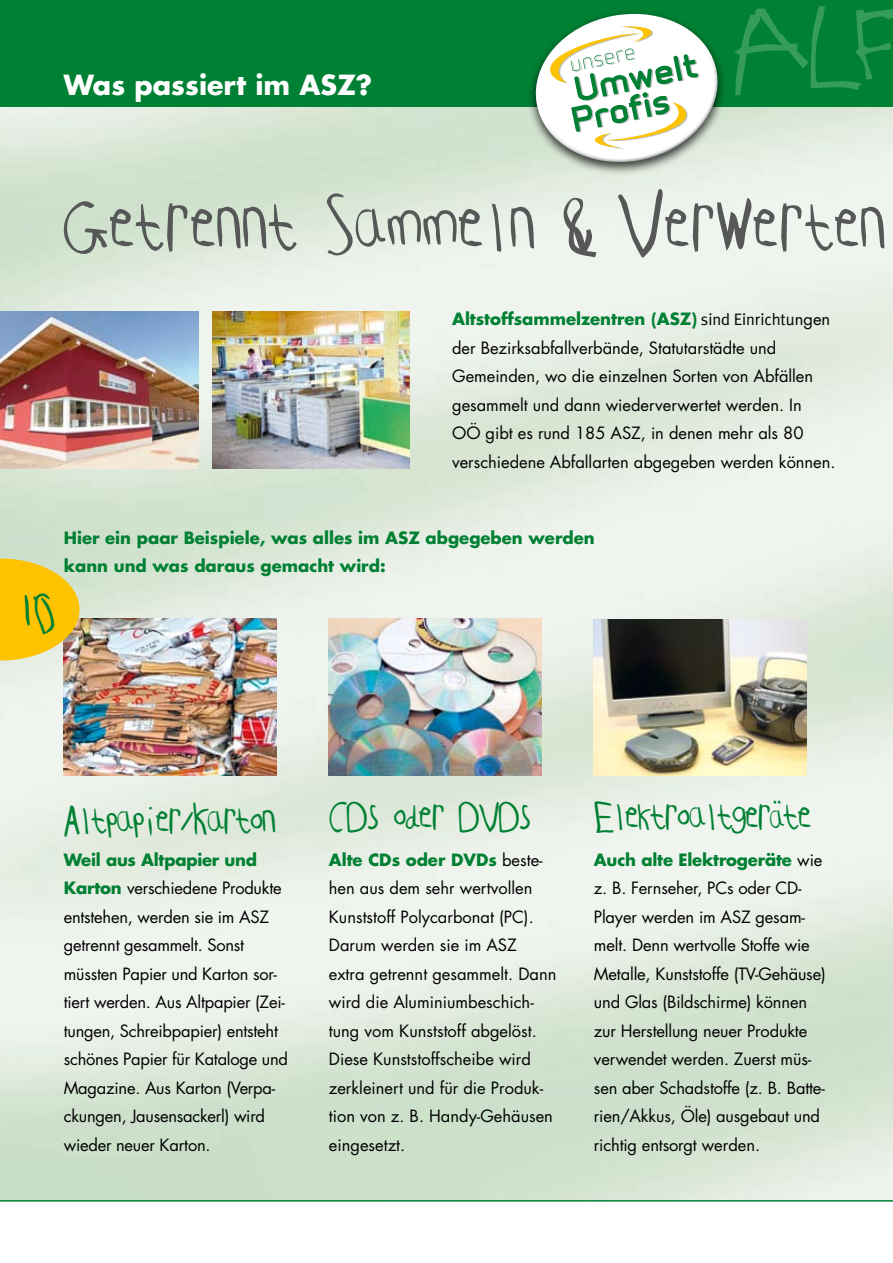
<style>
.page{position:relative;width:893px;height:1263px;background:#fff}
.page>*{position:absolute;margin:0;border:0;box-sizing:border-box;transform-origin:0 0}
.t1{font:202.5px "Childs Play Age Eight";color:#565757;scale:.33 1}
.t2{font:61.5px "Childs Play Age Eight";letter-spacing:-.015em;color:#565757}
.t3{font:54px "Childs Play Age Eight";color:#008033}
.t4{font:33px "Childs Play Age Eight";letter-spacing:-.06em;color:#008033}
.t5{font:700 27px "Futura";color:#fff}
.t6{font:16.5px/28.5px "Futura";letter-spacing:-.01em;color:#000}
.t7{font:700 16.5px/28.5px "Futura";color:#008033}
.s1{font-size:72px}
.s2{font-size:75px}
.s3{font-weight:700;color:#008033}
.s4{font-family:"Meta Plus Normal"}
.s5{font-size:43.5px}
.s6{font-size:40.95px}
</style>
<div class="page">
<img style="left:0;top:106px;width:893px;height:1094px">
<div style="left:0;top:0;width:893px;height:106px;background:#008033"></div>
<svg style="left:734px;top:6px;width:159px;height:89px"></svg>
<hr style="left:0;top:1200px;width:893px;height:1px;background:#008033">
<div style="left:526px;top:9px;width:200px;height:167px;background:#000;opacity:.75"></div>
<img style="left:534px;top:14px;width:185px;height:150px">
<svg style="left:529px;top:9px;width:188px;height:152px"></svg>
<img style="left:64px;top:619px;width:212px;height:156px">
<svg style="left:0;top:558px;width:79px;height:102px;background:#f2c428"></svg>
<img style="left:329px;top:619px;width:212px;height:156px">
<img style="left:594px;top:619px;width:212px;height:156px">
<img style="left:212px;top:312px;width:198px;height:156px">
<img style="left:0;top:312px;width:198px;height:156px">
<h3 class="t5" style="left:64px;top:66px;width:310px">Was passiert im ASZ?</h3>
<h2 class="t2" style="left:62px;top:197px;width:656px">Getrennt <span class="s1">S</span>ammeln &amp; <span class="s2">V</span>er</h2>
<h1 class="t1" style="left:715px;top:123px;width:116px">w</h1>
<h2 class="t2" style="left:752px;top:197px;width:135px">erten</h2>
<p class="t6" style="left:452px;top:305px;width:385px"><span class="s3">Altstoffsammelzentren (ASZ)</span> <span class="s4">sind Einrichtu</span>ngen der Bezirksabfallverbände, Statutarstädte und Gemeinden, wo die einzelnen Sorten von Abfällen gesammelt und dann wiederverwertet werden. In<br>OÖ gibt es rund 185 ASZ, in denen mehr als 80 verschiedene Abfallarten abgegeben werden können.</p>
<h3 class="t3" style="left:15px;top:584px;width:41px">1<span class="s5">0</span></h3>
<p class="t7" style="left:64px;top:523px;width:532px">Hier ein paar Beispiele, was alles im ASZ abgegeben werden kann und was daraus gemacht wird:</p>
<h3 class="t4" style="left:329px;top:800px;width:205px">CDs oder DVDs</h3>
<h3 class="t4" style="left:64px;top:804px;width:214px">Altpapier/<span class="s6">k</span>arton</h3>
<p class="t6" style="left:64px;top:845px;width:226px"><span class="s3">Weil aus Altpapier und<br>Karton</span> verschiedene Produkte entstehen, werden sie im ASZ getrennt gesammelt. Sonst müssten Papier und Karton sor&shy;tiert werden. Aus Altpapier (Zei&shy;tungen, Schreibpapier) entsteht schönes Papier für Kataloge und<br>Magazine. Aus Karton (Verpa&shy;ckungen, Jausensackerl) wird wieder neuer Karton.</p>
<p class="t6" style="left:329px;top:845px;width:229px"><span class="s3">Alte CDs oder DVDs</span> beste&shy;hen aus dem sehr wertvollen<br>Kunststoff Polycarbonat (PC).<br>Darum werden sie im ASZ extra getrennt gesammelt. Dann wird die Aluminiumbeschich&shy;tung vom Kunststoff abgelöst.<br>Diese Kunststoffscheibe wird zerkleinert und für die Produk&shy;tion von z. B. Handy-Gehäusen eingesetzt.</p>
<h3 class="t4" style="left:594px;top:800px;width:219px">Elektroaltgeräte</h3>
<p class="t6" style="left:594px;top:845px;width:233px"><span class="s3">Auch alte Elektrogeräte</span> wie z. B. Fernseher, PCs oder CD-<br>Player werden im ASZ gesam&shy;melt. Denn wertvolle Stoffe wie<br>Metalle, Kunststoffe (TV-Gehäuse) und Glas (Bildschirme) können zur Herstellung neuer Produkte verwendet werden. Zuerst müs&shy;sen aber Schadstoffe (z. B. Batte&shy;rien/Akkus, Öle) ausgebaut und richtig entsorgt werden.</p>
</div>
